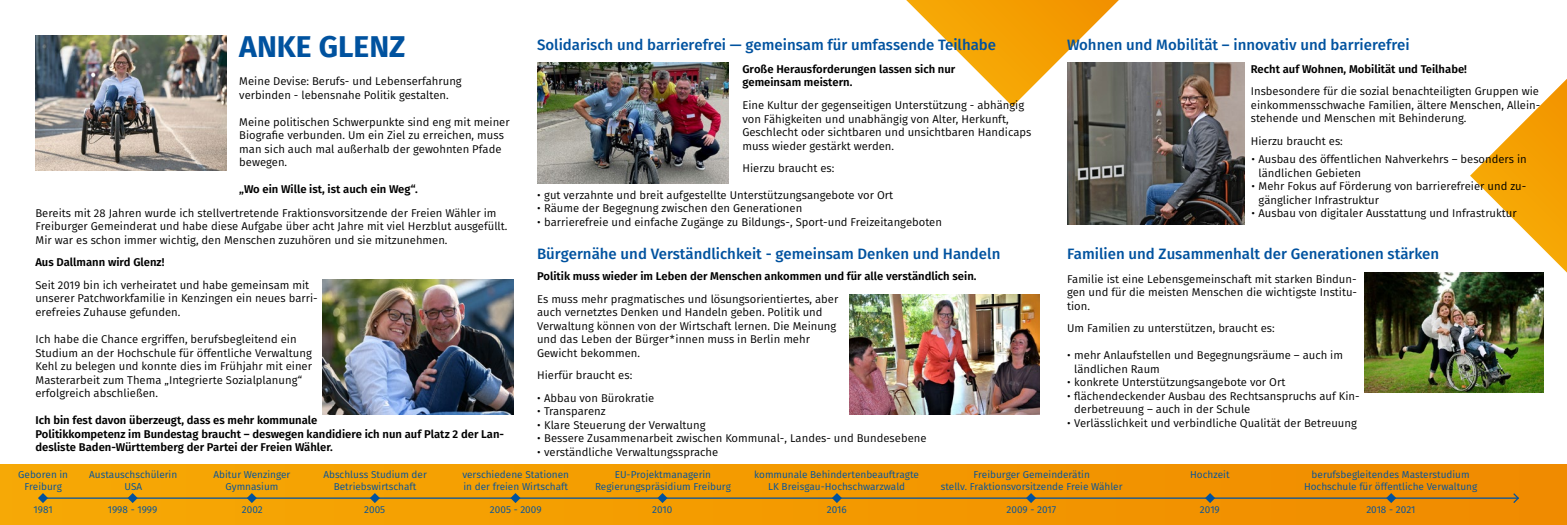
<style>
.page{position:relative;width:1567px;height:525px;background:#fff}
.page>*{position:absolute;margin:0;border:0;box-sizing:border-box;transform-origin:0 0}
.t1{font:700 30px "Fira Sans";color:#00529f}
.t2{font:500 15px "Fira Sans";color:#00529f}
.t3{font:11.25px/13.5px "Fira Sans";color:#000}
.t4{font:600 11.25px/13.5px "Fira Sans";color:#000}
.t5{font:10px/12px "Fira Sans";color:#00529f;text-align:center}
</style>
<div class="page">
<svg style="left:1470px;top:80px;width:96px;height:192px"></svg>
<svg style="left:906px;top:0;width:212px;height:106px"></svg>
<img style="left:850px;top:294px;width:189px;height:120px">
<img style="left:1364px;top:272px;width:179px;height:120px">
<img style="left:1067px;top:62px;width:177px;height:162px">
<img style="left:35px;top:35px;width:192px;height:135px">
<img style="left:322px;top:279px;width:191px;height:135px">
<svg style="left:0;top:464px;width:1566px;height:60px;background:#f09903"></svg>
<img style="left:537px;top:63px;width:191px;height:120px">
<svg style="left:38px;top:493px;width:10px;height:10px"></svg>
<svg style="left:128px;top:493px;width:10px;height:10px"></svg>
<svg style="left:247px;top:493px;width:10px;height:10px"></svg>
<svg style="left:370px;top:493px;width:10px;height:10px"></svg>
<svg style="left:510px;top:493px;width:10px;height:10px"></svg>
<svg style="left:657px;top:493px;width:10px;height:10px"></svg>
<svg style="left:831px;top:493px;width:10px;height:10px"></svg>
<svg style="left:1026px;top:493px;width:10px;height:10px"></svg>
<svg style="left:1204px;top:493px;width:10px;height:10px"></svg>
<svg style="left:1385px;top:493px;width:10px;height:10px"></svg>
<hr style="left:43px;top:497px;width:1474px;height:1px;background:#00529f">
<svg style="left:1511px;top:491px;width:9px;height:13px"></svg>
<h1 class="t1" style="left:239px;top:22px;width:168px">ANKE GLENZ</h1>
<p class="t3" style="left:239px;top:74px;width:224px">Meine Devise: Berufs- und Lebenserfahrung verbinden - lebensnahe Politik gestalten.</p>
<p class="t3" style="left:239px;top:114px;width:272px">Meine politischen Schwerpunkte sind eng mit meiner Biografie verbunden. Um ein Ziel zu erreichen, muss man sich auch mal außerhalb der gewohnten Pfade bewegen.</p>
<p class="t4" style="left:239px;top:182px;width:180px">„Wo ein Wille ist, ist auch ein Weg“.</p>
<p class="t3" style="left:35px;top:206px;width:473px">Bereits mit 28 Jahren wurde ich stellvertretende Fraktionsvorsitzende der Freien Wähler im<br>Freiburger Gemeinderat und habe diese Aufgabe über acht Jahre mit viel Herzblut ausgefüllt.<br>Mir war es schon immer wichtig, den Menschen zuzuhören und sie mitzunehmen.</p>
<p class="t4" style="left:35px;top:255px;width:130px">Aus Dallmann wird Glenz!</p>
<p class="t3" style="left:35px;top:278px;width:284px">Seit 2019 bin ich verheiratet und habe gemeinsam mit unserer Patchworkfamilie in Kenzingen ein neues barri&shy;erefreies Zuhause gefunden.</p>
<p class="t3" style="left:35px;top:332px;width:278px">Ich habe die Chance ergriffen, berufsbegleitend ein Studium an der Hochschule für öffentliche Verwaltung Kehl zu belegen und konnte dies im Frühjahr mit einer Masterarbeit zum Thema „Integrierte Sozialplanung“ erfolgreich abschließen.</p>
<p class="t4" style="left:35px;top:412px;width:470px">Ich bin fest davon überzeugt, dass es mehr kommunale<br>Politikkompetenz im Bundestag braucht – deswegen kandidiere ich nun auf Platz 2 der Lan&shy;desliste Baden-Württemberg der Partei der Freien Wähler.</p>
<h2 class="t2" style="left:537px;top:32px;width:460px">Solidarisch und barrierefrei — gemeinsam für umfassende Teilhabe</h2>
<p class="t4" style="left:742px;top:62px;width:214px">Große Herausforderungen lassen sich nur gemeinsam meistern.</p>
<p class="t3" style="left:742px;top:98px;width:290px">Eine Kultur der gegenseitigen Unterstützung - abhängig von Fähigkeiten und unabhängig von Alter, Herkunft, Geschlecht oder sichtbaren und unsichtbaren Handicaps muss wieder gestärkt werden.</p>
<p class="t3" style="left:742px;top:161px;width:93px">Hierzu braucht es:</p>
<p class="t3" style="left:537px;top:187px;width:357px">• gut verzahnte und breit aufgestellte Unterstützungsangebote vor Ort</p>
<p class="t3" style="left:537px;top:201px;width:267px">• Räume der Begegnung zwischen den Generationen</p>
<p class="t3" style="left:537px;top:214px;width:406px">• barrierefreie und einfache Zugänge zu Bildungs-, Sport-und Freizeitangeboten</p>
<h2 class="t2" style="left:537px;top:241px;width:465px">Bürgernähe und Verständlichkeit - gemeinsam Denken und Handeln</h2>
<p class="t4" style="left:537px;top:268px;width:441px">Politik muss wieder im Leben der Menschen ankommen und für alle verständlich sein.</p>
<p class="t3" style="left:537px;top:291px;width:303px">Es muss mehr pragmatisches und lösungsorientiertes, aber auch vernetztes Denken und Handeln geben. Politik und Verwaltung können von der Wirtschaft lernen. Die Meinung und das Leben der Bürger*innen muss in Berlin mehr Gewicht bekommen.</p>
<p class="t3" style="left:537px;top:368px;width:97px">Hierfür braucht es:</p>
<p class="t3" style="left:537px;top:390px;width:119px">• Abbau von Bürokratie</p>
<p class="t3" style="left:537px;top:404px;width:70px">• Transparenz</p>
<p class="t3" style="left:537px;top:417px;width:170px">• Klare Steuerung der Verwaltung</p>
<p class="t3" style="left:537px;top:431px;width:391px">• Bessere Zusammenarbeit zwischen Kommunal-, Landes- und Bundesebene</p>
<p class="t3" style="left:537px;top:444px;width:183px">• verständliche Verwaltungssprache</p>
<h2 class="t2" style="left:1067px;top:32px;width:344px">Wohnen und Mobilität – innovativ und barrierefrei</h2>
<p class="t4" style="left:1250px;top:61px;width:218px">Recht auf Wohnen, Mobilität und Teilhabe!</p>
<p class="t3" style="left:1250px;top:84px;width:291px;text-align:justify">Insbesondere für die sozial benachteiligten Gruppen wie einkommensschwache Familien, ältere Menschen, Allein&shy;stehende und Menschen mit Behinderung.</p>
<p class="t3" style="left:1250px;top:134px;width:93px">Hierzu braucht es:</p>
<p class="t3" style="left:1258px;top:152px;width:270px;text-indent:-7px">• Ausbau des öffentlichen Nahverkehrs – besonders in ländlichen Gebieten</p>
<p class="t3" style="left:1258px;top:179px;width:269px;text-indent:-7px">• Mehr Fokus auf Förderung von barrierefreier und zu&shy;gänglicher Infrastruktur</p>
<p class="t3" style="left:1251px;top:206px;width:267px">• Ausbau von digitaler Ausstattung und Infrastruktur</p>
<h2 class="t2" style="left:1067px;top:241px;width:373px">Familien und Zusammenhalt der Generationen stärken</h2>
<p class="t3" style="left:1067px;top:272px;width:291px;text-align:justify">Familie ist eine Lebensgemeinschaft mit starken Bindun&shy;gen und für die meisten Menschen die wichtigste Institu&shy;tion.</p>
<p class="t3" style="left:1067px;top:321px;width:209px">Um Familien zu unterstützen, braucht es:</p>
<p class="t3" style="left:1074px;top:348px;width:270px;text-indent:-7px">• mehr Anlaufstellen und Begegnungsräume – auch im ländlichen Raum</p>
<p class="t3" style="left:1067px;top:375px;width:220px">• konkrete Unterstützungsangebote vor Ort</p>
<p class="t3" style="left:1074px;top:389px;width:287px;text-indent:-7px">• flächendeckender Ausbau des Rechtsanspruchs auf Kin&shy;derbetreuung – auch in der Schule</p>
<p class="t3" style="left:1067px;top:416px;width:291px">• Verlässlichkeit und verbindliche Qualität der Betreuung</p>
<p class="t5" style="left:18px;top:467px;width:51px">Geboren in<br>Freiburg</p>
<p class="t5" style="left:89px;top:467px;width:89px">Austauschschülerin<br>USA</p>
<p class="t5" style="left:213px;top:467px;width:78px">Abitur Wenzinger<br>Gymnasium</p>
<p class="t5" style="left:323px;top:467px;width:105px">Abschluss Studium der<br>Betriebswirtschaft</p>
<p class="t5" style="left:462px;top:467px;width:108px;text-align:left">verschiedene Stationen in der freien Wirtschaft</p>
<p class="t5" style="left:595px;top:467px;width:137px">EU-Projektmanagerin<br>Regierungspräsidium Freiburg</p>
<p class="t5" style="left:754px;top:467px;width:166px">kommunale Behindertenbeauftragte<br>LK Breisgau-Hochschwarzwald</p>
<p class="t5" style="left:940px;top:467px;width:183px">Freiburger Gemeinderätin<br>stellv. Fraktionsvorsitzende Freie Wähler</p>
<p class="t5" style="left:1190px;top:467px;width:41px">Hochzeit</p>
<p class="t5" style="left:1303px;top:467px;width:175px">berufsbegleitendes Masterstudium<br>Hochschule für öffentliche Verwaltung</p>
<p class="t5" style="left:34px;top:503px;width:21px">1981</p>
<p class="t5" style="left:108px;top:503px;width:51px">1998 - 1999</p>
<p class="t5" style="left:242px;top:503px;width:22px">2002</p>
<p class="t5" style="left:364px;top:503px;width:23px">2005</p>
<p class="t5" style="left:490px;top:503px;width:53px">2005 - 2009</p>
<p class="t5" style="left:652px;top:503px;width:22px">2010</p>
<p class="t5" style="left:826px;top:503px;width:21px">2016</p>
<p class="t5" style="left:1006px;top:503px;width:51px">2009 - 2017</p>
<p class="t5" style="left:1199px;top:503px;width:21px">2019</p>
<p class="t5" style="left:1366px;top:503px;width:51px">2018 - 2021</p>
</div>
